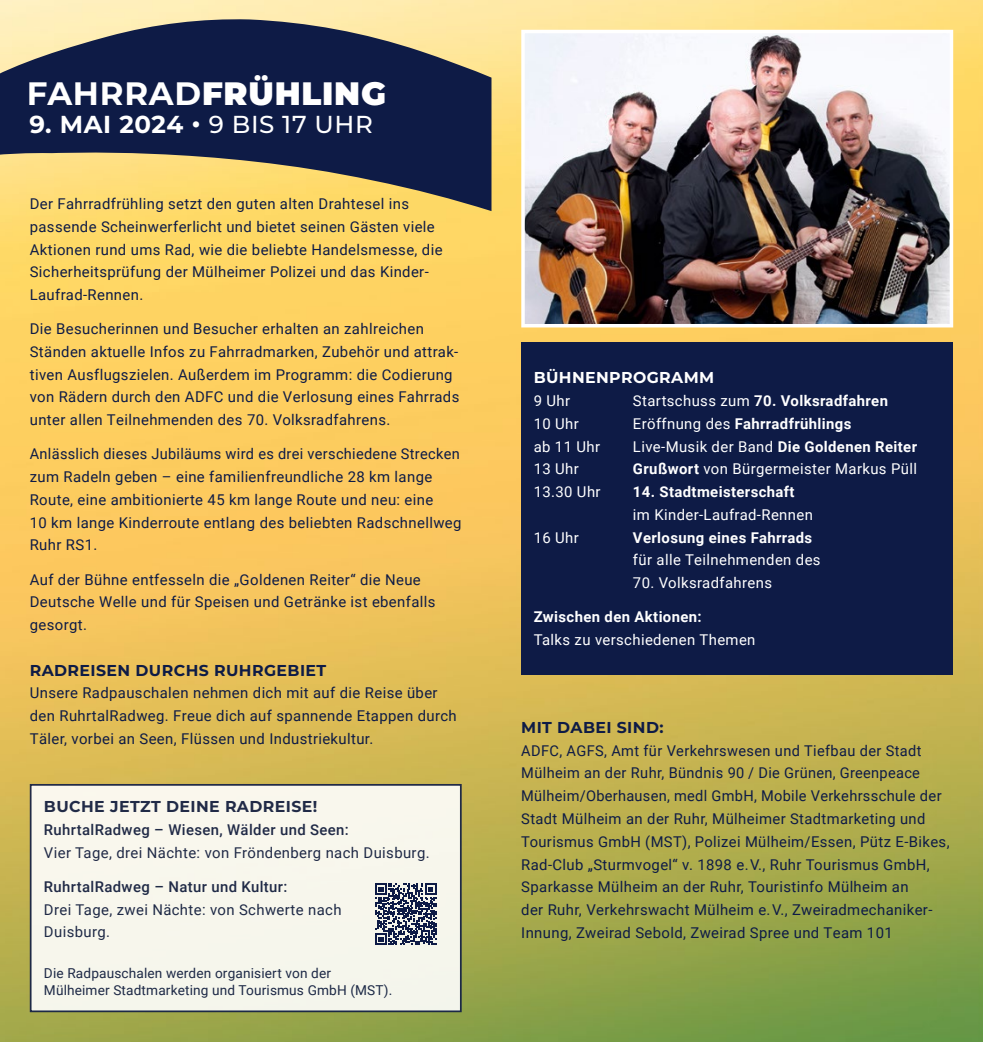
<style>
.page{position:relative;width:983px;height:1042px;background:#fff}
.page>*{position:absolute;margin:0;border:0;box-sizing:border-box;transform-origin:0 0}
.t1{font:900 32.38px "Montserrat";letter-spacing:.025em;color:#fff}
.t2{font:700 24.5px "Montserrat";letter-spacing:.025em;color:#fff}
.t3{font:700 15.75px "Montserrat";letter-spacing:.025em;color:#0e1b46}
.t4{font:700 15.75px "Montserrat";letter-spacing:.025em;color:#fff}
.t5{font:14.88px/22.8px "Roboto";letter-spacing:.025em;color:#0e1b46}
.t6{font:14.88px "Roboto";letter-spacing:.025em;color:#fff}
.t7{font:700 14.88px "Roboto";letter-spacing:.025em;color:#fff}
.t8{font:500 14.88px "Roboto";letter-spacing:.025em;color:#0e1b46}
.t9{font:13.65px/17.5px "Roboto";letter-spacing:.01em;color:#0e1b46}
.s1{font-weight:700}
.s2{font-weight:500}
.s3{font-weight:400}
</style>
<div class="page">
<img style="left:0;top:0;width:982px;height:1042px">
<svg style="left:0;top:18px;width:491px;height:193px;background:#5d5c5b"></svg>
<div style="left:521px;top:342px;width:431px;height:333px;background:#0e1b46"></div>
<div style="left:31px;top:785px;width:429px;height:226px;background:#f7f6ec"></div>
<div style="left:30px;top:784px;width:431px;height:228px;border:2px solid #0e1b46"></div>
<img style="left:526px;top:35px;width:421px;height:287px">
<div style="left:521px;top:30px;width:431px;height:297px;border:4px solid #fff"></div>
<svg style="left:375px;top:883px;width:61px;height:62px"></svg>
<h1 class="t1" style="left:27px;top:69px;width:360px"><span class="s1">FAHRRAD</span>FRÜHLING</h1>
<h2 class="t2" style="left:29px;top:107px;width:345px">9. MAI 2024 • <span class="s2">9 BIS 17 UHR</span></h2>
<p class="t5" style="left:30px;top:192px;width:414px">Der Fahrradfrühling setzt den guten alten Drahtesel ins passende Scheinwerferlicht und bietet seinen Gästen viele Aktionen rund ums Rad, wie die beliebte Handelsmesse, die Sicherheitsprüfung der Mülheimer Polizei und das Kinder-Laufrad-Rennen.</p>
<p class="t5" style="left:30px;top:317px;width:431px">Die Besucherinnen und Besucher erhalten an zahlreichen Ständen aktuelle Infos zu Fahrradmarken, Zubehör und attrak&shy;tiven Ausflugszielen. Außerdem im Programm: die Codierung von Rädern durch den ADFC und die Verlosung eines Fahrrads unter allen Teilnehmenden des 70. Volksradfahrens.</p>
<p class="t5" style="left:30px;top:442px;width:433px">Anlässlich dieses Jubiläums wird es drei verschiedene Strecken zum Radeln geben – eine familienfreundliche 28 km lange Route, eine ambitionierte 45 km lange Route und neu: eine<br>10 km lange Kinderroute entlang des beliebten Radschnellweg Ruhr RS1.</p>
<p class="t5" style="left:30px;top:567px;width:407px">Auf der Bühne entfesseln die „Goldenen Reiter“ die Neue<br>Deutsche Welle und für Speisen und Getränke ist ebenfalls gesorgt.</p>
<p class="t3" style="left:30px;top:658px;width:298px">RADREISEN DURCHS RUHRGEBIET</p>
<p class="t5" style="left:30px;top:681px;width:428px">Unsere Radpauschalen nehmen dich mit auf die Reise über den RuhrtalRadweg. Freue dich auf spannende Etappen durch<br>Täler, vorbei an Seen, Flüssen und Industriekultur.</p>
<p class="t3" style="left:44px;top:795px;width:275px">BUCHE JETZT DEINE RADREISE!</p>
<p class="t8" style="left:44px;top:819px;width:306px">RuhrtalRadweg – Wiesen, Wälder und Seen:</p>
<p class="t5" style="left:44px;top:840px;width:387px">Vier Tage, drei Nächte: von Fröndenberg nach Duisburg.</p>
<p class="t8" style="left:44px;top:876px;width:245px">RuhrtalRadweg – Natur und Kultur:</p>
<p class="t5" style="left:44px;top:897px;width:299px">Drei Tage, zwei Nächte: von Schwerte nach<br>Duisburg.</p>
<p class="t9" style="left:44px;top:963px;width:350px">Die Radpauschalen werden organisiert von der<br>Mülheimer Stadtmarketing und Tourismus GmbH (MST).</p>
<p class="t4" style="left:533px;top:366px;width:182px">BÜHNENPROGRAMM</p>
<p class="t6" style="left:533px;top:390px;width:38px">9 Uhr</p>
<p class="t7" style="left:632px;top:390px;width:256px"><span class="s3">Startschuss zum</span> 70. Volksradfahren</p>
<p class="t6" style="left:533px;top:413px;width:47px">10 Uhr</p>
<p class="t7" style="left:632px;top:413px;width:220px"><span class="s3">Eröffnung des</span> Fahrradfrühlings</p>
<p class="t6" style="left:533px;top:436px;width:68px">ab 11 Uhr</p>
<p class="t6" style="left:632px;top:436px;width:285px">Live-Musik der Band <span class="s1">Die Goldenen Reiter</span></p>
<p class="t6" style="left:533px;top:458px;width:47px">13 Uhr</p>
<p class="t6" style="left:632px;top:458px;width:285px"><span class="s1">Grußwort</span> von Bürgermeister Markus Püll</p>
<p class="t6" style="left:533px;top:481px;width:68px">13.30 Uhr</p>
<p class="t7" style="left:632px;top:481px;width:163px">14. Stadtmeisterschaft</p>
<p class="t6" style="left:632px;top:504px;width:181px">im Kinder-Laufrad-Rennen</p>
<p class="t6" style="left:533px;top:527px;width:47px">16 Uhr</p>
<p class="t7" style="left:632px;top:527px;width:181px">Verlosung eines Fahrrads</p>
<p class="t6" style="left:632px;top:549px;width:189px">für alle Teilnehmenden des</p>
<p class="t6" style="left:632px;top:572px;width:140px">70. Volksradfahrens</p>
<p class="t7" style="left:533px;top:606px;width:169px">Zwischen den Aktionen:</p>
<p class="t6" style="left:533px;top:629px;width:223px">Talks zu verschiedenen Themen</p>
<p class="t3" style="left:521px;top:716px;width:144px">MIT DABEI SIND:</p>
<p class="t5" style="left:521px;top:738px;width:429px">ADFC, AGFS, Amt für Verkehrswesen und Tiefbau der Stadt Mülheim an der Ruhr, Bündnis 90 / Die Grünen, Greenpeace Mülheim/Oberhausen, medl GmbH, Mobile Verkehrsschule der Stadt Mülheim an der Ruhr, Mülheimer Stadtmarketing und Tourismus GmbH (MST), Polizei Mülheim/Essen, Pütz E-Bikes, Rad-Club „Sturmvogel“ v. 1898 e. V., Ruhr Tourismus GmbH, Sparkasse Mülheim an der Ruhr, Touristinfo Mülheim an<br>der Ruhr, Verkehrswacht Mülheim e. V., Zweiradmechaniker-Innung, Zweirad Sebold, Zweirad Spree und Team 101</p>
</div>
